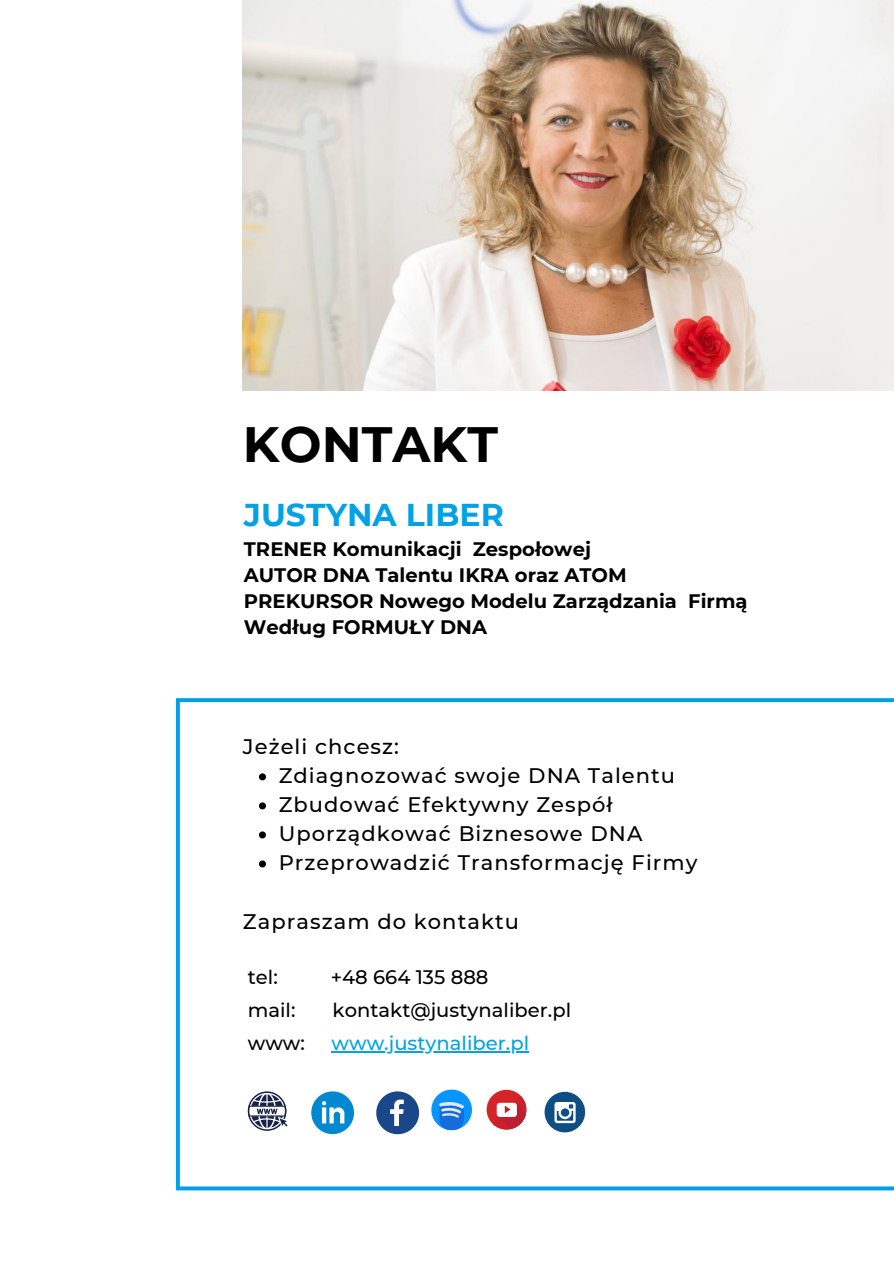
<style>
.page{position:relative;width:894px;height:1264px;background:#fff}
.page>*{position:absolute;margin:0;border:0;box-sizing:border-box;transform-origin:0 0}
.t1{font:700 49.5px "Montserrat";color:#000}
.t2{font:700 31.5px "Montserrat";color:#00a2e5}
.t3{font:500 21px/29px "Montserrat";letter-spacing:.05em;color:#000}
.t4{font:700 19.5px/26px "Montserrat";color:#000}
.t5{font:500 19.5px "Montserrat";color:#000}
.t6{font:500 19.5px "Montserrat";color:#00a2e5}
</style>
<div class="page">
<svg style="left:176px;top:698px;width:717px;height:492px"></svg>
<svg style="left:259px;top:773px;width:7px;height:7px"></svg>
<svg style="left:259px;top:802px;width:7px;height:7px"></svg>
<svg style="left:259px;top:831px;width:7px;height:7px"></svg>
<svg style="left:259px;top:860px;width:7px;height:7px"></svg>
<img style="left:243px;top:0;width:650px;height:391px">
<hr style="left:331px;top:1051px;width:198px;height:1px;background:#00a2e5">
<svg style="left:376px;top:1091px;width:43px;height:43px"></svg>
<svg style="left:311px;top:1091px;width:43px;height:43px"></svg>
<div style="left:544px;top:1091px;width:41px;height:41px;background:#0d4f83;border-radius:50%"></div>
<svg style="left:554px;top:1102px;width:21px;height:21px"></svg>
<svg style="left:248px;top:1091px;width:41px;height:39px"></svg>
<svg style="left:431px;top:1089px;width:41px;height:41px"></svg>
<svg style="left:486px;top:1089px;width:40px;height:40px"></svg>
<svg style="left:492px;top:1095px;width:36px;height:36px"></svg>
<h1 class="t1" style="left:243px;top:414px;width:256px">KONTAKT</h1>
<h2 class="t2" style="left:244px;top:495px;width:261px">JUSTYNA LIBER</h2>
<p class="t4" style="left:244px;top:536px;width:505px">TRENER Komunikacji Zespołowej<br>AUTOR DNA Talentu IKRA oraz ATOM<br>PREKURSOR Nowego Modelu Zarządzania Firmą<br>Według FORMUŁY DNA</p>
<p class="t3" style="left:243px;top:732px;width:157px">Jeżeli chcesz:</p>
<p class="t3" style="left:278px;top:761px;width:420px">Zdiagnozować swoje DNA Talentu<br>Zbudować Efektywny Zespół<br>Uporządkować Biznesowe DNA<br>Przeprowadzić Transformację Firmy</p>
<p class="t3" style="left:243px;top:906px;width:277px">Zapraszam do kontaktu</p>
<p class="t5" style="left:248px;top:965px;width:32px">tel:</p>
<p class="t5" style="left:330px;top:965px;width:159px">+48 664 135 888</p>
<p class="t5" style="left:248px;top:998px;width:49px">mail:</p>
<p class="t5" style="left:332px;top:998px;width:240px">kontakt@justynaliber.pl</p>
<p class="t5" style="left:248px;top:1031px;width:59px">www:</p>
<p class="t6" style="left:331px;top:1031px;width:199px">www.justynaliber.pl</p>
</div>
